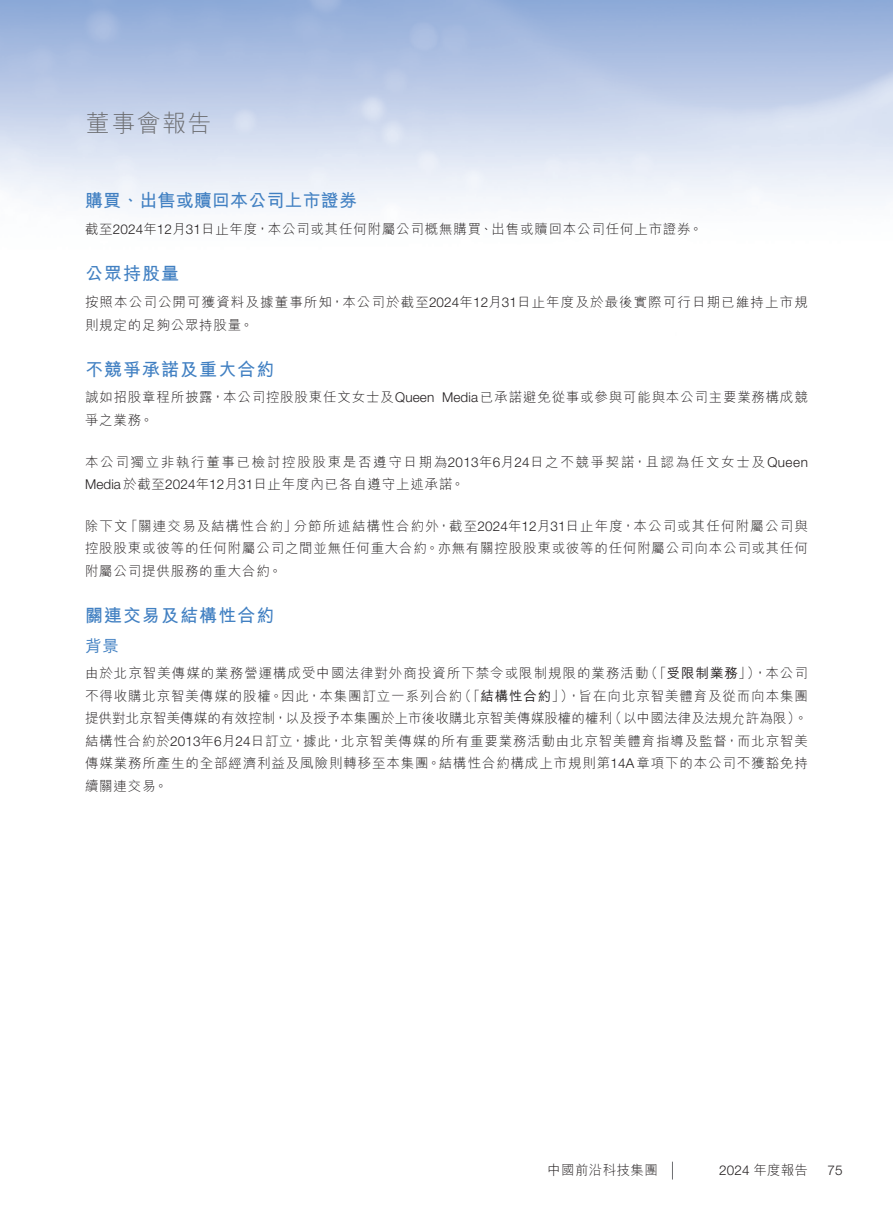
<style>
.page{position:relative;width:893px;height:1212px;background:#fff}
.page>*{position:absolute;margin:0;border:0;box-sizing:border-box;transform-origin:0 0}
.t1{font:300 24px "M Hei HK";letter-spacing:.06em;color:#6c6d70}
.t2{font:700 18px "M Hei HK";letter-spacing:.06em;color:#4180c2}
.t3{font:700 18px "M Hei HK";letter-spacing:.01em;color:#4180c2}
.t4{font:500 16.5px "M Hei HK";color:#4180c2}
.t5{font:300 13.5px/22.5px "M Hei HK";letter-spacing:.06em;color:#231f20;text-align:justify}
.t6{font:300 13.5px/22.5px "M Hei HK";letter-spacing:.125em;color:#231f20}
.t7{font:300 13.5px/22.5px "M Hei HK";letter-spacing:.08em;color:#231f20}
.t8{font:300 13.5px "Helvetica Neue LT Pro";letter-spacing:.01em;color:#231f20}
.t9{font:300 13.5px "M Hei HK";letter-spacing:.025em;color:#231f20}
.s1{font-family:"Helvetica Neue LT Pro"}
.s2{font-weight:500}
.s3{font-family:"M Hei HK"}
</style>
<div class="page">
<svg style="left:672px;top:1161px;width:1px;height:18px"></svg>
<h1 class="t1" style="left:86px;top:111px;width:127px">董事會報告</h1>
<h2 class="t3" style="left:85px;top:188px;width:274px">購買、出售或贖回本公司上市證券</h2>
<p class="t5" style="left:85px;top:218px;width:619px">截至<span class="s1">2024</span>年<span class="s1">12</span>月<span class="s1">31</span>日止年度，本公司或其任何附屬公司概無購買、出售或贖回本公司任何上市證券。</p>
<h2 class="t2" style="left:85px;top:261px;width:96px">公眾持股量</h2>
<p class="t7" style="left:85px;top:291px;width:724px">按照本公司公開可獲資料及據董事所知，本公司於截至<span class="s1">2024</span>年<span class="s1">12</span>月<span class="s1">31</span>日止年度及於最後實際可行日期已維持上市規則規定的足夠公眾持股量。</p>
<h2 class="t2" style="left:85px;top:356px;width:191px">不競爭承諾及重大合約</h2>
<p class="t5" style="left:85px;top:386px;width:724px">誠如招股章程所披露，本公司控股股東任文女士及<span class="s1">Queen Media</span>已承諾避免從事或參與可能與本公司主要業務構成競爭之業務。</p>
<p class="t6" style="left:85px;top:450px;width:724px">本公司獨立非執行董事已檢討控股股東是否遵守日期為<span class="s1">2013</span>年<span class="s1">6</span>月<span class="s1">24</span>日之不競爭契諾，且認為任文女士及<span class="s1">Queen<br>Media</span>於截至<span class="s1">2024</span>年<span class="s1">12</span>月<span class="s1">31</span>日止年度內已各自遵守上述承諾。</p>
<p class="t5" style="left:85px;top:514px;width:724px">除下文「關連交易及結構性合約」分節所述結構性合約外，截至<span class="s1">2024</span>年<span class="s1">12</span>月<span class="s1">31</span>日止年度，本公司或其任何附屬公司與控股股東或彼等的任何附屬公司之間並無任何重大合約。亦無有關控股股東或彼等的任何附屬公司向本公司或其任何附屬公司提供服務的重大合約。</p>
<h2 class="t2" style="left:85px;top:602px;width:191px">關連交易及結構性合約</h2>
<p class="t4" style="left:85px;top:634px;width:35px">背景</p>
<p class="t5" style="left:85px;top:662px;width:724px">由於北京智美傳媒的業務營運構成受中國法律對外商投資所下禁令或限制規限的業務活動（「<span class="s2">受限制業務</span>」），本公司不得收購北京智美傳媒的股權。因此，本集團訂立一系列合約（「<span class="s2">結構性合約</span>」），旨在向北京智美體育及從而向本集團提供對北京智美傳媒的有效控制，以及授予本集團於上市後收購北京智美傳媒股權的權利（以中國法律及法規允許為限）。結構性合約於<span class="s1">2013</span>年<span class="s1">6</span>月<span class="s1">24</span>日訂立，據此，北京智美傳媒的所有重要業務活動由北京智美體育指導及監督，而北京智美傳媒業務所產生的全部經濟利益及風險則轉移至本集團。結構性合約構成上市規則第<span class="s1">14A</span>章項下的本公司不獲豁免持續關連交易。</p>
<p class="t9" style="left:547px;top:1163px;width:112px">中國前沿科技集團</p>
<p class="t8" style="left:719px;top:1162px;width:90px">2024 <span class="s3">年度報告</span></p>
<p class="t8" style="left:828px;top:1162px;width:17px">75</p>
</div>
